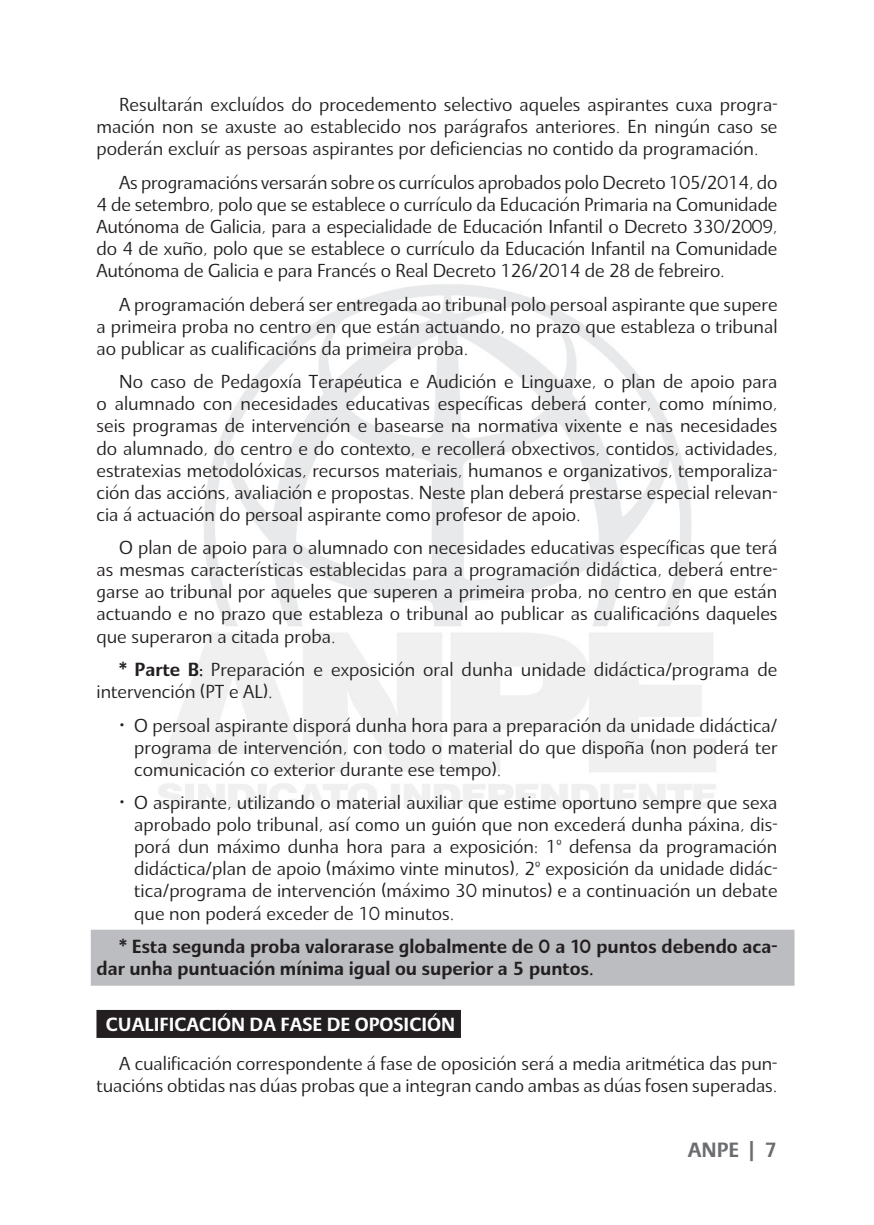
<style>
.page{position:relative;width:874px;height:1225px;background:#fff}
.page>*{position:absolute;margin:0;border:0;box-sizing:border-box;transform-origin:0 0}
.t1{font:700 20px "BUPA Quanta";color:#6c6d70}
.t2{font:18.4px/22px "BUPA Quanta Text";color:#231f20;text-align:justify}
.t3{font:700 18.4px/22px "BUPA Quanta";color:#231f20}
.t4{font:700 18.4px "BUPA Quanta";color:#fff}
.s1{font-family:"BUPA Quanta";font-weight:700}
</style>
<div class="page">
<img style="left:158px;top:284px;width:559px;height:525px">
<div style="left:91px;top:929px;width:703px;height:56px;background:#bcbdc0"></div>
<div style="left:96px;top:1010px;width:364px;height:28px;background:#231f20"></div>
<p class="t2" style="left:96px;top:93px;width:682px;text-indent:23px">Resultarán excluídos do procedemento selectivo aqueles aspirantes cuxa progra&shy;mación non se axuste ao establecido nos parágrafos anteriores. En ningún caso se poderán excluír as persoas aspirantes por deficiencias no contido da programación.</p>
<p class="t2" style="left:96px;top:171px;width:682px;text-indent:23px">As programacións versarán sobre os currículos aprobados polo Decreto 105/2014, do 4 de setembro, polo que se establece o currículo da Educación Primaria na Comunidade Au tónoma de Galicia, para a especialidade de Educación Infantil o Decreto 330/2009, do 4 de xuño, polo que se establece o currículo da Educación Infantil na Comunidade Autónoma de Galicia e para Francés o Real Decreto 126/2014 de 28 de febreiro.</p>
<p class="t2" style="left:96px;top:293px;width:682px;text-indent:23px">A programación deberá ser entregada ao tribunal polo persoal aspirante que supere a primeira proba no centro en que están actuando, no prazo que estableza o tribunal ao pu blicar as cualificacións da primeira proba.</p>
<p class="t2" style="left:96px;top:370px;width:682px;text-indent:23px">No caso de Pedagoxía Terapéutica e Audición e Linguaxe, o plan de apoio para o alumnado con necesidades educativas específicas deberá conter, como mínimo, seis programas de intervención e basearse na normativa vixente e nas necesidades do alumnado, do centro e do contexto, e recollerá obxectivos, contidos, actividades, estratexias metodolóxicas, recursos materiais, humanos e organi zativos, temporaliza&shy;ción das accións, avaliación e propostas. Neste plan deberá prestarse especial relevan&shy;cia á actuación do persoal aspirante como profesor de apoio.</p>
<p class="t2" style="left:96px;top:536px;width:682px;text-indent:23px">O plan de apoio para o alumnado con necesidades educativas específicas que terá as mesmas características establecidas para a programación didáctica, deberá entre&shy;garse ao tribunal por aqueles que superen a primeira proba, no centro en que están actuando e no prazo que estableza o tribunal ao publicar as cualificacións daqueles que superaron a citada proba.</p>
<p class="t2" style="left:96px;top:658px;width:682px;text-indent:23px"><span class="s1">* Parte B:</span> Preparación e exposición oral dunha unidade didáctica/programa de intervención (PT e AL).</p>
<p class="t2" style="left:134px;top:713px;width:644px;text-indent:-15px">• O persoal aspirante disporá dunha hora para a preparación da unidade didáctica/ programa de intervención, con todo o material do que dispoña (non poderá ter comunicación co exterior durante ese tempo).</p>
<p class="t2" style="left:134px;top:791px;width:644px;text-indent:-15px">• O aspirante, utilizando o material auxiliar que estime oportuno sempre que sexa aprobado polo tribunal, así como un guión que non excederá dunha páxina, dis&shy;porá dun máximo dunha hora para a exposición: 1º defensa da programación didáctica/plan de apoio (máximo vinte minutos), 2º exposición da unidade didác&shy;tica/programa de intervención (máximo 30 minutos) e a continuación un debate que non poderá exceder de 10 minutos.</p>
<p class="t3" style="left:96px;top:935px;width:682px;text-indent:23px">* Esta segunda proba valorarase globalmente de 0 a 10 puntos debendo aca&shy;dar unha puntuación mínima igual ou superior a 5 puntos.</p>
<p class="t4" style="left:106px;top:1013px;width:351px">CUALIFICACIÓN DA FASE DE OPOSICIÓN</p>
<p class="t2" style="left:96px;top:1052px;width:682px;text-align:right">A cualificación correspondente á fase de oposición será a media aritmética das pun&shy;tuacións obtidas nas dúas probas que a integran cando ambas as dúas fosen supera das.</p>
<p class="t1" style="left:687px;top:1137px;width:91px">ANPE | 7</p>
</div>
